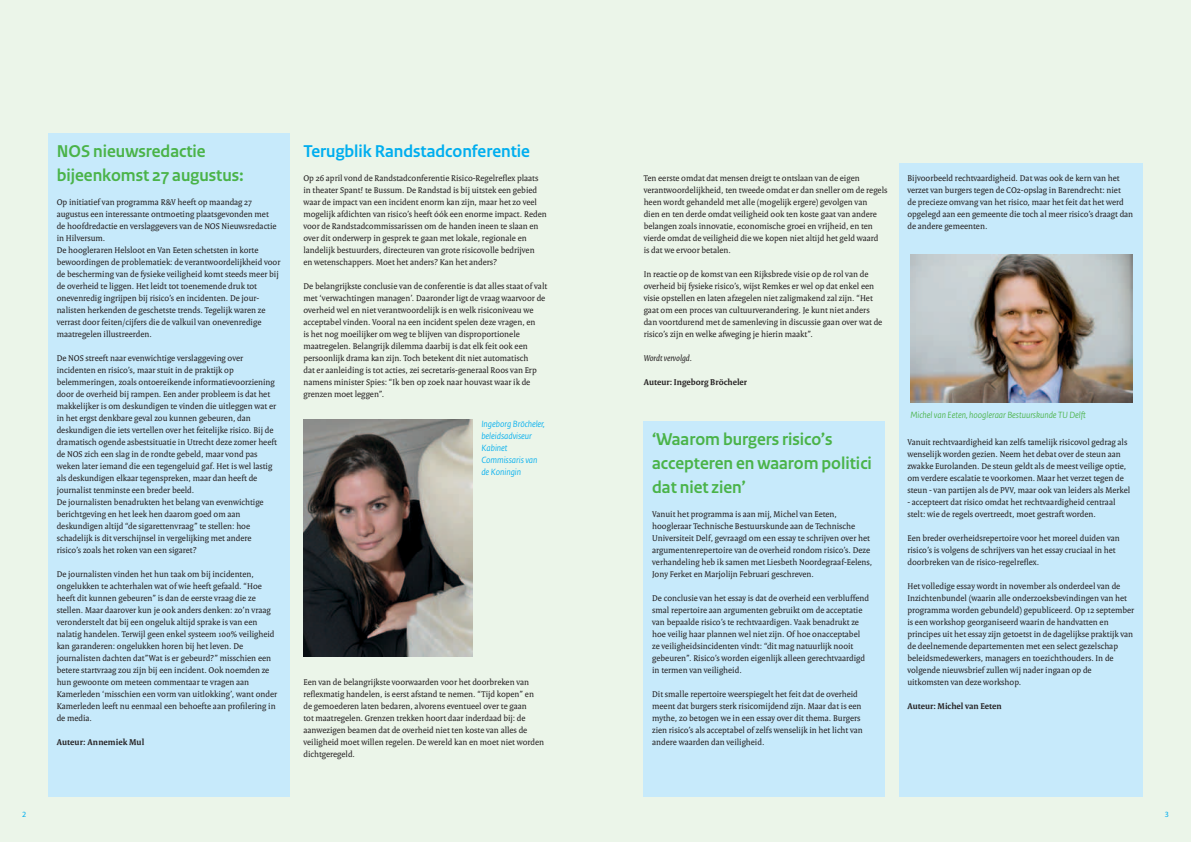
<style>
.page{position:relative;width:1191px;height:842px;background:#ebf5e9}
.page>*{position:absolute;margin:0;border:0;box-sizing:border-box;transform-origin:0 0}
.t1{font:700 18px/24px "Rijksoverheid Sans Heading";color:#4ab349}
.t2{font:700 18px "Rijksoverheid Sans Heading";color:#00aeef}
.t3{font:italic 9.5px/12px "Rijksoverheid Sans Heading";color:#00aeef}
.t4{font:italic 9.5px "Rijksoverheid Sans Heading";color:#4ab349}
.t5{font:9px/12px "Rijksoverheid Serif";color:#231f20}
.t6{font:700 9px "Rijksoverheid Serif";color:#231f20}
.t7{font:italic 9px "Rijksoverheid Serif";color:#231f20}
.t8{font:8px "Myriad Pro";color:#00aeef}
</style>
<div class="page">
<div style="left:48px;top:133px;width:241px;height:664px;background:#c7eafb"></div>
<img style="left:303px;top:420px;width:170px;height:236px">
<div style="left:643px;top:421px;width:241px;height:376px;background:#c7eafb"></div>
<div style="left:899px;top:163px;width:243px;height:634px;background:#c7eafb"></div>
<img style="left:910px;top:254px;width:222px;height:148px">
<h1 class="t1" style="left:57px;top:140px;width:188px">NOS nieuwsredactie bijeenkomst 27 augustus:</h1>
<p class="t5" style="left:57px;top:196px;width:225px">Op initiatief van programma R&amp;V heeft op maandag 27 augustus een interessante ontmoeting plaatsgevonden met<br>de hoofdredactie en verslaggevers van de NOS Nieuwsredactie in Hilversum.<br>De hoogleraren Helsloot en Van Eeten schetsten in korte bewoordingen de problematiek: de verantwoordelijkheid voor de bescherming van de fysieke veiligheid komt steeds meer bij de overheid te liggen. Het leidt tot toenemende druk tot onevenredig ingrijpen bij risico’s en incidenten. De jour&shy;nalisten herkenden de geschetste trends. Tegelijk waren ze verrast door feiten/cijfers die de valkuil van onevenredige maatregelen illustreerden.</p>
<p class="t5" style="left:57px;top:352px;width:222px">De NOS streeft naar evenwichtige verslaggeving over incidenten en risico’s, maar stuit in de praktijk op belemmeringen, zoals ontoereikende informatievoorziening door de overheid bij rampen. Een ander probleem is dat het makkelijker is om deskundigen te vinden die uitleggen wat er in het ergst denkbare geval zou kunnen gebeuren, dan deskundigen die iets vertellen over het feitelijke risico. Bij de dramatisch ogende asbestsituatie in Utrecht deze zomer heeft de NOS zich een slag in de rondte gebeld, maar vond pas weken later iemand die een tegengeluid gaf. Het is wel lastig als deskundigen elkaar tegenspreken, maar dan heeft de journalist tenminste een breder beeld.<br>De journalisten benadrukten het belang van evenwichtige berichtgeving en het leek hen daarom goed om aan deskundigen altijd “de sigarettenvraag” te stellen: hoe schadelijk is dit verschijnsel in vergelijking met andere risico’s zoals het roken van een sigaret?</p>
<p class="t5" style="left:57px;top:568px;width:222px">De journalisten vinden het hun taak om bij incidenten, ongelukken te achterhalen wat of wie heeft gefaald. “Hoe heeft dit kunnen gebeuren” is dan de eerste vraag die ze stellen. Maar daarover kun je ook anders denken: zo’n vraag veronderstelt dat bij een ongeluk altijd sprake is van een nalatig handelen. Terwijl geen enkel systeem 100% veiligheid kan garanderen: ongelukken horen bij het leven. De journalisten dachten dat”Wat is er gebeurd?” misschien een betere startvraag zou zijn bij een incident. Ook noemden ze hun gewoonte om meteen commentaar te vragen aan Kamerleden ‘misschien een vorm van uitlokking’, want onder Kamerleden leeft nu eenmaal een behoefte aan profilering in de media.</p>
<p class="t6" style="left:57px;top:737px;width:89px">Auteur: Annemiek Mul</p>
<h1 class="t2" style="left:303px;top:141px;width:228px">Terugblik Randstadconferentie</h1>
<p class="t5" style="left:303px;top:172px;width:245px">Op 26 april vond de Randstadconferentie Risico-Regelreflex plaats in theater Spant! te Bussum. De Randstad is bij uitstek een gebied waar de impact van een incident enorm kan zijn, maar het zo veel mogelijk afdichten van risico’s heeft óók een enorme impact. Reden voor de Randstadcommissarissen om de handen ineen te slaan en over dit onderwerp in gesprek te gaan met lokale, regionale en landelijk bestuurders, directeuren van grote risicovolle bedrijven<br>en wetenschappers. Moet het anders? Kan het anders?</p>
<p class="t5" style="left:303px;top:280px;width:245px">De belangrijkste conclusie van de conferentie is dat alles staat of valt met ‘verwachtingen managen’. Daaronder ligt de vraag waarvoor de overheid wel en niet verantwoordelijk is en welk risiconiveau we acceptabel vinden. Vooral na een incident spelen deze vragen, en<br>is het nog moeilijker om weg te blijven van disproportionele maatregelen. Belangrijk dilemma daarbij is dat elk feit ook een persoonlijk drama kan zijn. Toch betekent dit niet automatisch<br>dat er aanleiding is tot acties, zei secretaris-generaal Roos van Erp namens minister Spies: “Ik ben op zoek naar houvast waar ik de grenzen moet leggen”.</p>
<p class="t3" style="left:481px;top:418px;width:65px">Ingeborg Bröcheler, beleidsadviseur<br>Kabinet<br>Commissaris van de Koningin</p>
<p class="t5" style="left:303px;top:676px;width:242px">Een van de belangrijkste voorwaarden voor het doorbreken van reflexmatig handelen, is eerst afstand te nemen. “Tijd kopen” en de gemoederen laten bedaren, alvorens eventueel over te gaan<br>tot maatregelen. Grenzen trekken hoort daar inderdaad bij: de aanwezigen beamen dat de overheid niet ten koste van alles de veiligheid moet willen regelen. De wereld kan en moet niet worden dichtgeregeld.</p>
<p class="t5" style="left:643px;top:172px;width:245px">Ten eerste omdat dat mensen dreigt te ontslaan van de eigen verantwoordelijkheid, ten tweede omdat er dan sneller om de regels heen wordt gehandeld met alle (mogelijk ergere) gevolgen van<br>dien en ten derde omdat veiligheid ook ten koste gaat van andere belangen zoals innovatie, economische groei en vrijheid, en ten vierde omdat de veiligheid die we kopen niet altijd het geld waard<br>is dat we ervoor betalen.</p>
<p class="t5" style="left:643px;top:268px;width:240px">In reactie op de komst van een Rijksbrede visie op de rol van de overheid bij fysieke risico’s, wijst Remkes er wel op dat enkel een visie opstellen en laten afzegelen niet zaligmakend zal zijn. “Het gaat om een proces van cultuurverandering. Je kunt niet anders dan voortdurend met de samenleving in discussie gaan over wat de risico’s zijn en welke afweging je hierin maakt”.</p>
<p class="t7" style="left:643px;top:353px;width:50px">Wordt vervolgd.</p>
<p class="t6" style="left:643px;top:377px;width:105px">Auteur: Ingeborg Bröcheler</p>
<h1 class="t1" style="left:652px;top:428px;width:221px">‘Waarom burgers risico’s accepteren en waarom politici dat niet zien’</h1>
<p class="t5" style="left:652px;top:508px;width:222px">Vanuit het programma is aan mij, Michel van Eeten, hoogleraar Technische Bestuurskunde aan de Technische Universiteit Delf, gevraagd om een essay te schrijven over het argumentenrepertoire van de overheid rondom risico’s. Deze verhandeling heb ik samen met Liesbeth Noordegraaf-Eelens, Jony Ferket en Marjolijn Februari geschreven.</p>
<p class="t5" style="left:652px;top:592px;width:218px">De conclusie van het essay is dat de overheid een verbluffend smal repertoire aan argumenten gebruikt om de acceptatie van bepaalde risico’s te rechtvaardigen. Vaak benadrukt ze hoe veilig haar plannen wel niet zijn. Of hoe onacceptabel ze veiligheidsincidenten vindt: “dit mag natuurlijk nooit gebeuren”. Risico’s worden eigenlijk alleen gerechtvaardigd in termen van veiligheid.</p>
<p class="t5" style="left:652px;top:688px;width:212px">Dit smalle repertoire weerspiegelt het feit dat de overheid meent dat burgers sterk risicomijdend zijn. Maar dat is een mythe, zo betogen we in een essay over dit thema. Burgers zien risico’s als acceptabel of zelfs wenselijk in het licht van andere waarden dan veiligheid.</p>
<p class="t5" style="left:907px;top:172px;width:227px">Bijvoorbeeld rechtvaardigheid. Dat was ook de kern van het verzet van burgers tegen de CO2-opslag in Barendrecht: niet<br>de precieze omvang van het risico, maar het feit dat het werd opgelegd aan een gemeente die toch al meer risico’s draagt dan de andere gemeenten.</p>
<p class="t4" style="left:910px;top:410px;width:177px">Michel van Eeten, hoogleraar Bestuurskunde TU Delft</p>
<p class="t5" style="left:907px;top:436px;width:224px">Vanuit rechtvaardigheid kan zelfs tamelijk risicovol gedrag als wenselijk worden gezien. Neem het debat over de steun aan zwakke Eurolanden. De steun geldt als de meest veilige optie, om verdere escalatie te voorkomen. Maar het verzet tegen de steun - van partijen als de PVV, maar ook van leiders als Merkel</p>
<p class="t5" style="left:907px;top:496px;width:209px">- accepteert dat risico omdat het rechtvaardigheid centraal stelt: wie de regels overtreedt, moet gestraft worden.</p>
<p class="t5" style="left:907px;top:532px;width:214px">Een breder overheidsrepertoire voor het moreel duiden van risico’s is volgens de schrijvers van het essay cruciaal in het doorbreken van de risico-regelreflex.</p>
<p class="t5" style="left:907px;top:580px;width:228px">Het volledige essay wordt in november als onderdeel van de Inzichtenbundel (waarin alle onderzoeksbevindingen van het programma worden gebundeld) gepubliceerd. Op 12 september is een workshop georganiseerd waarin de handvatten en principes uit het essay zijn getoetst in de dagelijkse praktijk van de deelnemende departementen met een select gezelschap beleidsmedewerkers, managers en toezichthouders. In de volgende nieuwsbrief zullen wij nader ingaan op de uitkomsten van deze workshop.</p>
<p class="t6" style="left:907px;top:701px;width:96px">Auteur: Michel van Eeten</p>
<p class="t8" style="left:22px;top:810px;width:6px">2</p>
<p class="t8" style="left:1164px;top:810px;width:6px">3</p>
</div>
